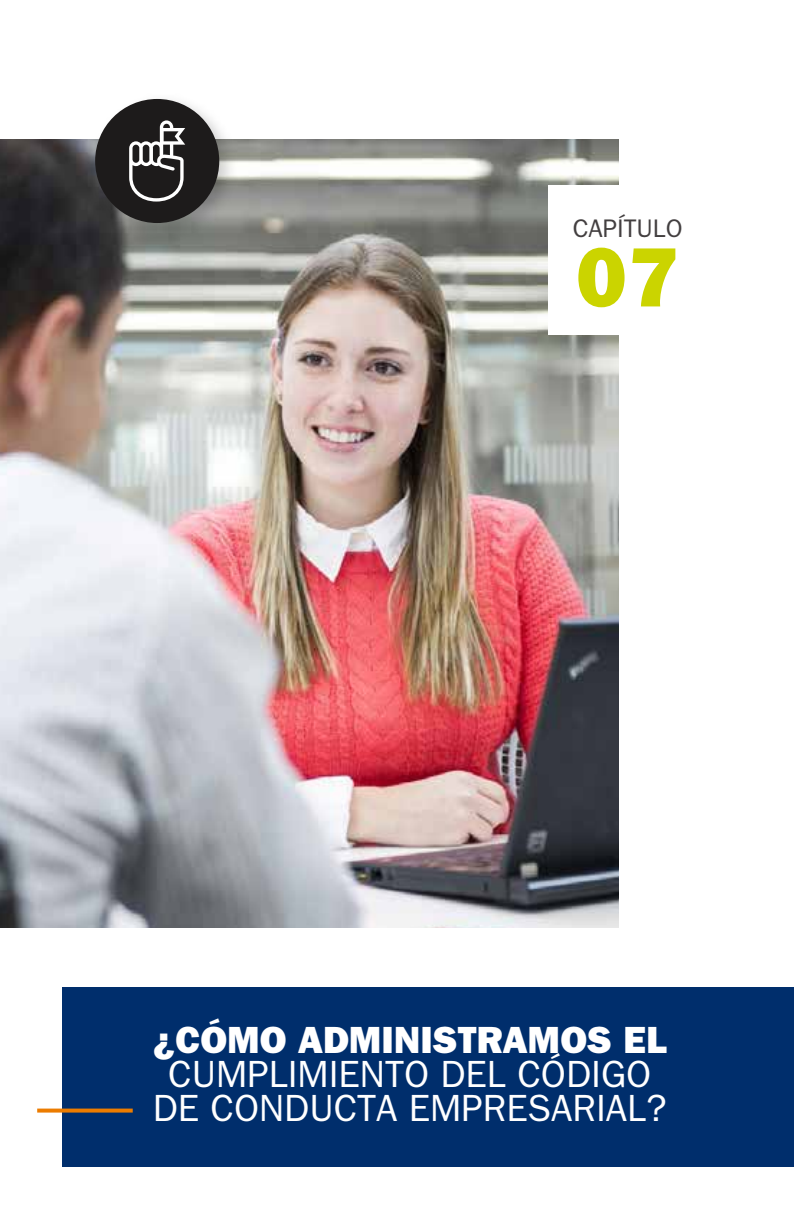
<style>
.page{position:relative;width:794px;height:1224px;background:#fff}
.page>*{position:absolute;margin:0;border:0;box-sizing:border-box;transform-origin:0 0}
.t1{font:84.6px "ITC Franklin Gothic Std Hvy";color:#cbd400}
.t2{font:38px/33.8px "ITC Franklin Gothic Std";color:#fff;text-align:center}
.t3{font:38px "ITC Franklin Gothic Std Hvy";color:#fff}
.t4{font:25.6px "ITC Franklin Gothic Std";color:#433f40}
</style>
<div class="page">
<img style="left:0;top:139px;width:618px;height:788px">
<div style="left:63px;top:987px;width:731px;height:180px;background:#002e6c"></div>
<img style="left:83px;top:98px;width:160px;height:149px">
<div style="left:95px;top:99px;width:124px;height:124px;background:#1d1b1b;border-radius:50%"></div>
<div style="left:548px;top:185px;width:159px;height:149px;background:#fff"></div>
<svg style="left:37px;top:1109px;width:96px;height:4px"></svg>
<svg style="left:129px;top:120px;width:56px;height:82px"></svg>
<p class="t4" style="left:573px;top:214px;width:111px">CAPÍTULO</p>
<h1 class="t1" style="left:576px;top:228px;width:105px">07</h1>
<p class="t3" style="left:153px;top:1018px;width:515px">¿CÓMO ADMINISTRAMOS EL</p>
<p class="t2" style="left:153px;top:1057px;width:515px">CUMPLIMIENTO DEL CÓDIGO<br>DE CONDUCTA EMPRESARIAL?</p>
</div>
